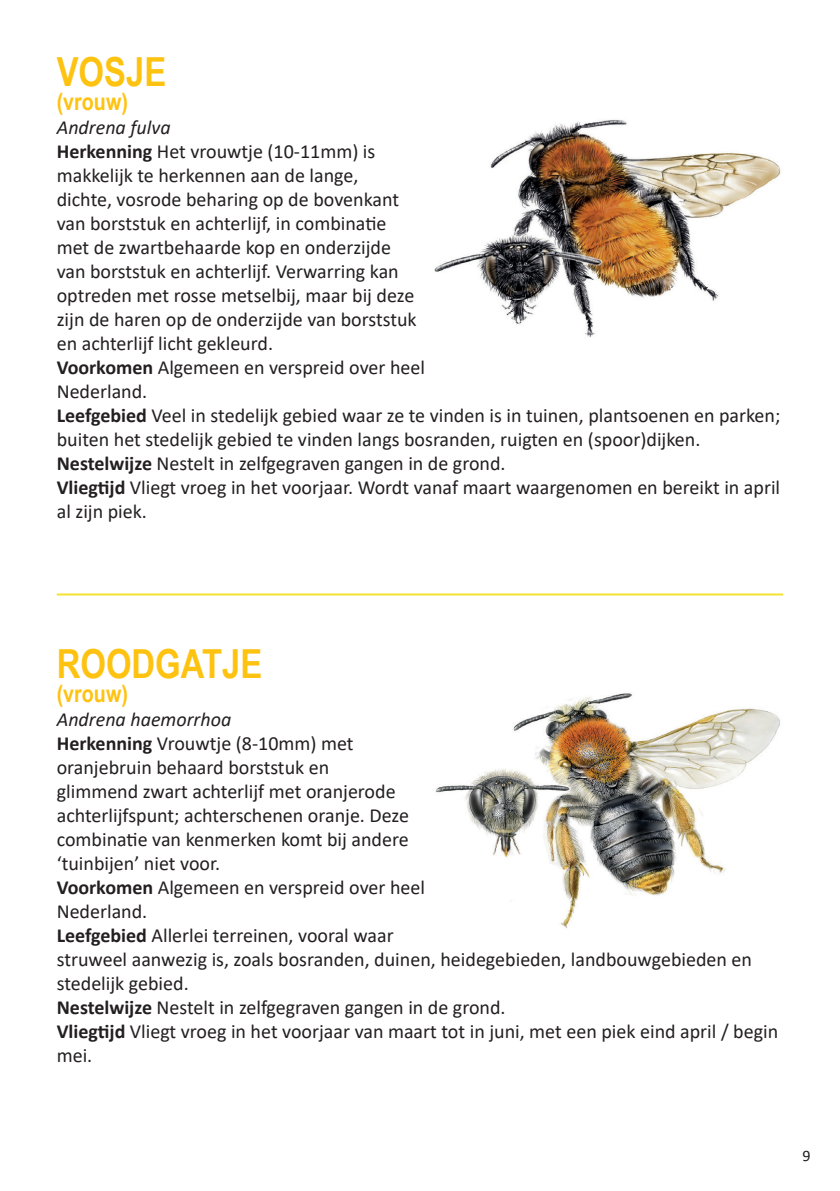
<style>
.page{position:relative;width:840px;height:1191px;background:#fff}
.page>*{position:absolute;margin:0;border:0;box-sizing:border-box;transform-origin:0 0}
.t1{font:700 40px "Arial Narrow";color:#fec210}
.t2{font:700 24px "Arial Narrow";color:#fec210}
.t3{font:20px/24px "Calibri";color:#231f20}
.t4{font:italic 20px "Calibri";color:#231f20}
.t5{font:16px "Calibri";color:#231f20}
.s1{font-weight:700}
</style>
<div class="page">
<hr style="left:57px;top:593px;width:725px;height:2px;background:#f4e230">
<img style="left:434px;top:120px;width:347px;height:218px">
<img style="left:435px;top:693px;width:345px;height:235px">
<p class="t1" style="left:57px;top:41px;width:111px">VOSJE</p>
<p class="t2" style="left:57px;top:83px;width:73px">(vrouw)</p>
<p class="t4" style="left:57px;top:113px;width:115px">Andrena fulva</p>
<p class="t3" style="left:57px;top:139px;width:361px"><span class="s1">Herkenning</span> Het vrouwtje (10-11mm) is makkelijk te herkennen aan de lange, dichte, vosrode beharing op de bovenkant van borststuk en achterlijf, in combinatie met de zwartbehaarde kop en onderzijde van borststuk en achterlijf. Verwarring kan optreden met rosse metselbij, maar bij deze zijn de haren op de onderzijde van borststuk en achterlijf licht gekleurd.</p>
<p class="t3" style="left:57px;top:355px;width:369px"><span class="s1">Voorkomen</span> Algemeen en verspreid over heel<br>Nederland.</p>
<p class="t3" style="left:57px;top:403px;width:724px"><span class="s1">Leefgebied</span> Veel in stedelijk gebied waar ze te vinden is in tuinen, plantsoenen en parken; buiten het stedelijk gebied te vinden langs bosranden, ruigten en (spoor)dijken.</p>
<p class="t3" style="left:57px;top:451px;width:450px"><span class="s1">Nestelwijze</span> Nestelt in zelfgegraven gangen in de grond.</p>
<p class="t3" style="left:57px;top:475px;width:724px"><span class="s1">Vliegtijd</span> Vliegt vroeg in het voorjaar. Wordt vanaf maart waargenomen en bereikt in april al zijn piek.</p>
<p class="t1" style="left:57px;top:633px;width:207px">ROODGATJE</p>
<p class="t2" style="left:57px;top:675px;width:73px">(vrouw)</p>
<p class="t4" style="left:57px;top:705px;width:176px">Andrena haemorrhoa</p>
<p class="t3" style="left:57px;top:731px;width:353px"><span class="s1">Herkenning</span> Vrouwtje (8-10mm) met oranjebruin behaard borststuk en glimmend zwart achterlijf met oranjerode achterlijfspunt; achterschenen oranje. Deze combinatie van kenmerken komt bij andere ‘tuinbijen’ niet voor.</p>
<p class="t3" style="left:57px;top:875px;width:369px"><span class="s1">Voorkomen</span> Algemeen en verspreid over heel<br>Nederland.</p>
<p class="t3" style="left:57px;top:923px;width:696px"><span class="s1">Leefgebied</span> Allerlei terreinen, vooral waar<br>struweel aanwezig is, zoals bosranden, duinen, heidegebieden, landbouwgebieden en stedelijk gebied.</p>
<p class="t3" style="left:57px;top:995px;width:450px"><span class="s1">Nestelwijze</span> Nestelt in zelfgegraven gangen in de grond.</p>
<p class="t3" style="left:57px;top:1019px;width:722px"><span class="s1">Vliegtijd</span> Vliegt vroeg in het voorjaar van maart tot in juni, met een piek eind april / begin mei.</p>
<p class="t5" style="left:801px;top:1144px;width:10px">9</p>
</div>
